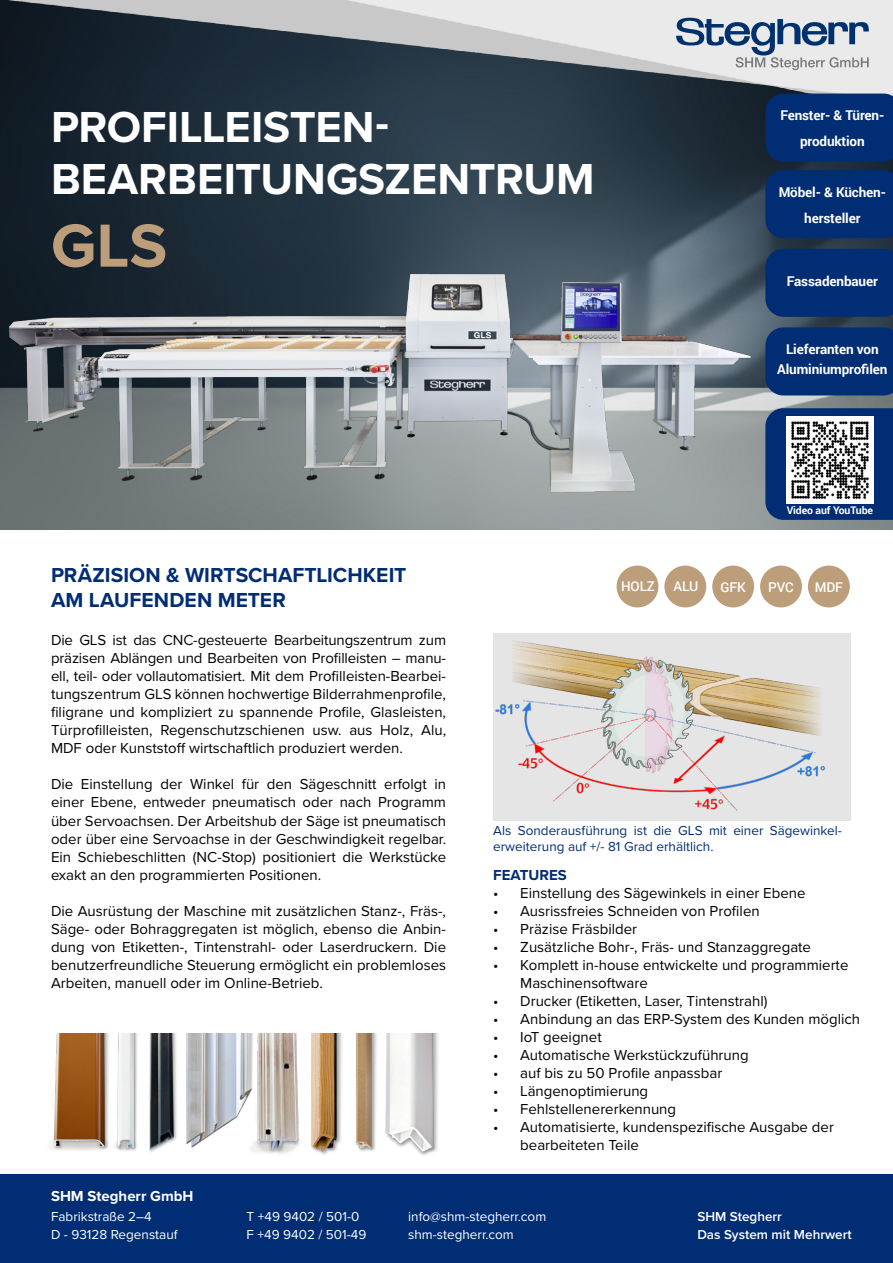
<style>
.page{position:relative;width:893px;height:1263px;background:#fff}
.page>*{position:absolute;margin:0;border:0;box-sizing:border-box;transform-origin:0 0}
.t1{font:700 63px "Proxima Nova";color:#bd9e7b}
.t2{font:700 45px/52.5px "Proxima Nova";color:#fff}
.t3{font:700 21px/25.2px "Proxima Nova";color:#002d74}
.t4{font:15px/18px "Proxima Nova";color:#000;text-align:justify}
.t5{font:700 15px "Proxima Nova";color:#fff}
.t6{font:700 15px "Proxima Nova";color:#002d74}
.t7{font:13.5px/18px "Proxima Nova";color:#fff}
.t8{font:700 13.5px/26px "Roboto";letter-spacing:-.01em;color:#fff;text-align:center}
.t9{font:13.5px/16.2px "Proxima Nova";color:#002d74}
.t10{font:600 13.5px/18px "Proxima Nova";color:#fff}
.t11{font:500 13.5px "Roboto";letter-spacing:-.01em;color:#fff}
.t12{font:700 10.5px "Roboto";letter-spacing:-.01em;color:#fff}
</style>
<div class="page">
<img style="left:0;top:120px;width:893px;height:409px">
<div style="left:0;top:1174px;width:893px;height:89px;background:#002d74"></div>
<img style="left:0;top:0;width:893px;height:120px">
<svg style="left:676px;top:18px;width:193px;height:52px;background:#abb7c6"></svg>
<img style="left:2px;top:268px;width:756px;height:235px">
<div style="left:493px;top:634px;width:357px;height:187px;background:#e5e5e5"></div>
<img style="left:495px;top:640px;width:331px;height:171px">
<img style="left:50px;top:1033px;width:389px;height:122px">
<svg style="left:765px;top:408px;width:128px;height:112px;background:#0b3679"></svg>
<img style="left:787px;top:417px;width:87px;height:87px">
<div style="left:664px;top:566px;width:42px;height:41px;background:#bd9e7b;border-radius:50%"></div>
<div style="left:617px;top:566px;width:41px;height:41px;background:#bd9e7b;border-radius:50%"></div>
<div style="left:760px;top:566px;width:42px;height:41px;background:#bd9e7b;border-radius:50%"></div>
<div style="left:712px;top:566px;width:42px;height:41px;background:#bd9e7b;border-radius:50%"></div>
<div style="left:808px;top:566px;width:42px;height:41px;background:#bd9e7b;border-radius:50%"></div>
<svg style="left:765px;top:94px;width:128px;height:68px;background:#012c70"></svg>
<div style="left:774px;top:111px;width:117px;height:35px;background:#002d74"></div>
<div style="left:765px;top:170px;width:128px;height:68px;background:#002d74"></div>
<div style="left:765px;top:327px;width:128px;height:68px;background:#002d74"></div>
<div style="left:765px;top:249px;width:128px;height:68px;background:#002d74"></div>
<h2 class="t2" style="left:51px;top:100px;width:545px">PROFILLEISTEN-<br>BEARBEITUNGSZENTRUM</h2>
<h1 class="t1" style="left:51px;top:199px;width:118px">GLS</h1>
<p class="t8" style="left:780px;top:102px;width:106px">Fenster- &amp; Türen&shy;produktion</p>
<p class="t8" style="left:779px;top:178px;width:109px">Möbel- &amp; Küchen&shy;hersteller</p>
<p class="t8" style="left:787px;top:268px;width:92px">Fassadenbauer</p>
<p class="t8" style="left:777px;top:339px;width:112px;line-height:19.5px">Lieferanten von<br>Aluminiumprofilen</p>
<h3 class="t3" style="left:51px;top:562px;width:357px">PRÄZISION &amp; WIRTSCHAFTLICHKEIT<br>AM LAUFENDEN METER</h3>
<p class="t12" style="left:787px;top:503px;width:88px">Video auf YouTube</p>
<p class="t11" style="left:621px;top:577px;width:35px">HOLZ</p>
<p class="t11" style="left:673px;top:577px;width:26px">ALU</p>
<p class="t11" style="left:720px;top:577px;width:27px">GFK</p>
<p class="t11" style="left:768px;top:577px;width:27px">PVC</p>
<p class="t11" style="left:815px;top:577px;width:30px">MDF</p>
<p class="t4" style="left:51px;top:631px;width:397px">Die GLS ist das CNC-gesteuerte Bearbeitungszentrum zum präzisen Ablängen und Bearbeiten von Profilleisten – manu&shy;ell, teil- oder vollautomatisiert. Mit dem Profilleisten-Bearbei&shy;tungszentrum GLS können hochwertige Bilderrahmenprofile, filigrane und kompliziert zu spannende Profile, Glasleisten, Türprofilleisten, Regenschutzschienen usw. aus Holz, Alu, MDF oder Kunststoff wirtschaftlich produziert werden.</p>
<p class="t4" style="left:51px;top:775px;width:397px">Die Einstellung der Winkel für den Sägeschnitt erfolgt in einer Ebene, entweder pneumatisch oder nach Programm über Servoachsen. Der Arbeitshub der Säge ist pneumatisch oder über eine Servoachse in der Geschwindigkeit regelbar.<br>Ein Schiebeschlitten (NC-Stop) positioniert die Werkstücke exakt an den programmierten Positionen.</p>
<p class="t4" style="left:51px;top:901px;width:397px">Die Ausrüstung der Maschine mit zusätzlichen Stanz-, Fräs-, Säge- oder Bohraggregaten ist möglich, ebenso die Anbin&shy;dung von Etiketten-, Tintenstrahl- oder Laserdruckern. Die benutzerfreundliche Steuerung ermöglicht ein problemloses Arbeiten, manuell oder im Online-Betrieb.</p>
<p class="t5" style="left:51px;top:1184px;width:144px">SHM Stegherr GmbH</p>
<p class="t9" style="left:493px;top:821px;width:350px">Als Sonderausführung ist die GLS mit einer Sägewinkel&shy;erweiterung auf +/- 81 Grad erhältlich.</p>
<p class="t6" style="left:493px;top:864px;width:75px">FEATURES</p>
<p class="t4" style="left:493px;top:884px;width:314px">• Einstellung des Sägewinkels in einer Ebene</p>
<p class="t4" style="left:493px;top:902px;width:268px">• Ausrissfreies Schneiden von Profilen</p>
<p class="t4" style="left:493px;top:920px;width:145px">• Präzise Fräsbilder</p>
<p class="t4" style="left:493px;top:938px;width:319px">• Zusätzliche Bohr-, Fräs- und Stanzaggregate</p>
<p class="t4" style="left:520px;top:956px;width:330px;text-indent:-27px">• Komplett in-house entwickelte und programmierte<br>Maschinensoftware</p>
<p class="t4" style="left:493px;top:992px;width:276px">• Drucker (Etiketten, Laser, Tintenstrahl)</p>
<p class="t4" style="left:493px;top:1010px;width:368px">• Anbindung an das ERP-System des Kunden möglich</p>
<p class="t4" style="left:493px;top:1028px;width:110px">• IoT geeignet</p>
<p class="t4" style="left:493px;top:1046px;width:257px">• Automatische Werkstückzuführung</p>
<p class="t4" style="left:493px;top:1064px;width:231px">• auf bis zu 50 Profile anpassbar</p>
<p class="t4" style="left:493px;top:1082px;width:156px">• Längenoptimierung</p>
<p class="t4" style="left:493px;top:1100px;width:184px">• Fehlstellenererkennung</p>
<p class="t4" style="left:520px;top:1118px;width:315px;text-indent:-27px">• Automatisierte, kundenspezifische Ausgabe der bearbeiteten Teile</p>
<p class="t7" style="left:247px;top:1207px;width:121px">T +49 9402 / 501-0<br>F +49 9402 / 501-49</p>
<p class="t7" style="left:408px;top:1207px;width:140px">info@shm-stegherr.com shm-stegherr.com</p>
<p class="t7" style="left:51px;top:1207px;width:128px">Fabrikstraße 2–4<br>D - 93128 Regenstauf</p>
<p class="t10" style="left:697px;top:1207px;width:156px">SHM Stegherr<br>Das System mit Mehrwert</p>
</div>
